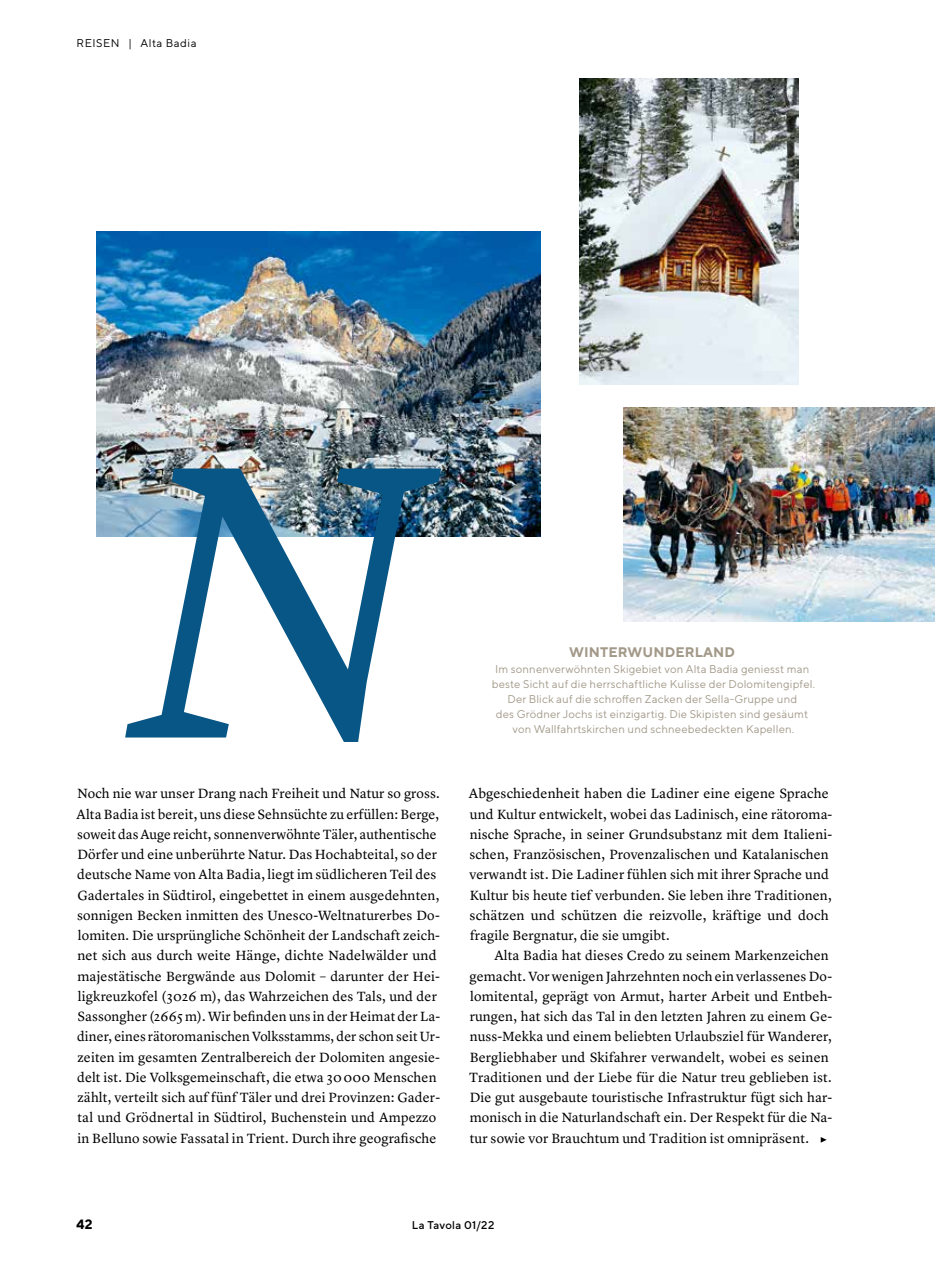
<style>
.page{position:relative;width:936px;height:1276px;background:#fff}
.page>*{position:absolute;margin:0;border:0;box-sizing:border-box;transform-origin:0 0}
.t1{font:italic 405px "Lyon Text";color:#085685}
.t2{font:13.8px/20.2px "Lyon Text";letter-spacing:.01em;color:#000}
.t3{font:700 13.8px "TT Norms Pro";letter-spacing:.01em;color:#a39989}
.t4{font:700 13.5px "TT Norms Pro";color:#000}
.t5{font:11.25px/15.1px "TT Norms Pro";letter-spacing:.015em;color:#a39989;text-align:center}
.t6{font:11.25px "TT Norms Pro";letter-spacing:.05em;color:#000}
.t7{font:500 11.25px "TT Norms Pro";letter-spacing:.03em;color:#000}
</style>
<div class="page">
<svg style="left:820px;top:1137px;width:6px;height:5px"></svg>
<img style="left:579px;top:78px;width:219px;height:306px">
<img style="left:623px;top:408px;width:311px;height:213px">
<img style="left:97px;top:231px;width:443px;height:305px">
<p class="t6" style="left:77px;top:35px;width:121px">REISEN | Alta Badia</p>
<h1 class="t1" style="left:127px;top:293px;width:302px">N</h1>
<p class="t3" style="left:569px;top:642px;width:167px">WINTERWUNDERLAND</p>
<p class="t5" style="left:492px;top:660px;width:324px">Im sonnenverwöhnten Skigebiet von Alta Badia geniesst man beste Sicht auf die herrschaftliche Kulisse der Dolomitengipfel.<br>Der Blick auf die schroffen Zacken der Sella-Gruppe und<br>des Grödner Jochs ist einzigartig. Die Skipisten sind gesäumt</p>
<p class="t5" style="left:512px;top:721px;width:283px">von Wallfahrtskirchen und schneebedeckten Kapellen.</p>
<p class="t2" style="left:77px;top:782px;width:365px">Noch nie war unser Drang nach Freiheit und Natur so gross.<br>Alta Badia ist bereit, uns diese Sehnsüchte zu erfüllen: Berge, soweit das Auge reicht, sonnenverwöhnte Täler, authentische Dörfer und eine unberührte Natur. Das Hochabteital, so der deutsche Name von Alta Badia, liegt im südlicheren Teil des Gadertales in Südtirol, eingebettet in einem ausgedehnten, sonnigen Becken inmitten des Unesco-Weltnaturerbes Do&shy;lomiten. Die ursprüngliche Schönheit der Landschaft zeich&shy;net sich aus durch weite Hänge, dichte Nadelwälder und majestätische Bergwände aus Dolomit – darunter der Hei&shy;ligkreuzkofel (3026 m), das Wahrzeichen des Tals, und der Sassongher (2665 m). Wir befinden uns in der Heimat der La&shy;diner, eines rätoromanischen Volksstamms, der schon seit Ur&shy;zeiten im gesamten Zentralbereich der Dolomiten angesie&shy;delt ist. Die Volksgemeinschaft, die etwa 30 000 Menschen zählt, verteilt sich auf fünf Täler und drei Provinzen: Gader&shy;tal und Grödnertal in Südtirol, Buchenstein und Ampezzo in Belluno sowie Fassatal in Trient. Durch ihre geografische</p>
<p class="t2" style="left:469px;top:782px;width:365px">Abgeschiedenheit haben die Ladiner eine eigene Sprache und Kultur entwickelt, wobei das Ladinisch, eine rätoroma&shy;nische Sprache, in seiner Grundsubstanz mit dem Italieni&shy;schen, Französischen, Provenzalischen und Katalanischen verwandt ist. Die Ladiner fühlen sich mit ihrer Sprache und Kultur bis heute tief verbunden. Sie leben ihre Traditionen, schätzen und schützen die reizvolle, kräftige und doch fragile Bergnatur, die sie umgibt.</p>
<p class="t2" style="left:469px;top:944px;width:365px;text-indent:25px">Alta Badia hat dieses Credo zu seinem Markenzeichen gemacht. Vor wenigen Jahrzehnten noch ein verlassenes Do&shy;lomitental, geprägt von Armut, harter Arbeit und Entbeh&shy;rungen, hat sich das Tal in den letzten Jahren zu einem Ge&shy;nuss-Mekka und einem beliebten Urlaubsziel für Wanderer, Bergliebhaber und Skifahrer verwandelt, wobei es seinen Traditionen und der Liebe für die Natur treu geblieben ist.<br>Die gut ausgebaute touristische Infrastruktur fügt sich har&shy;monisch in die Naturlandschaft ein. Der Respekt für die Na&shy;tur sowie vor Brauchtum und Tradition ist omnipräsent.</p>
<p class="t4" style="left:77px;top:1214px;width:18px">42</p>
<p class="t7" style="left:412px;top:1217px;width:84px">La Tavola 01/22</p>
</div>
